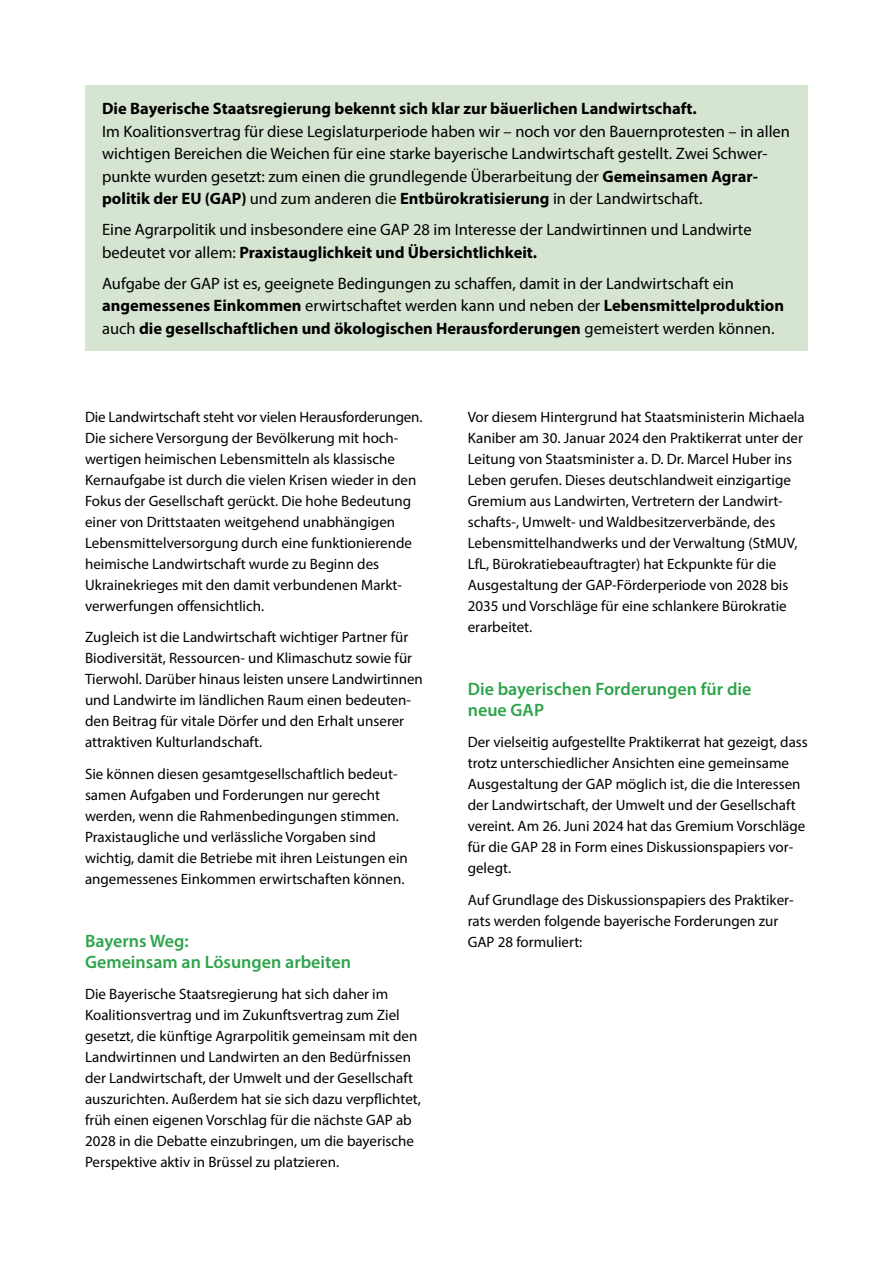
<style>
.page{position:relative;width:893px;height:1263px;background:#fff}
.page>*{position:absolute;margin:0;border:0;box-sizing:border-box;transform-origin:0 0}
.Überschrift_H2{font:600 18px/21px "Myriad Pro";color:#2da44a}
.Fließtext_einspaltig{font:16.5px/22.5px "Myriad Pro";color:#000}
.Fließtext_einspaltig-2{font:15px/21px "Myriad Pro";color:#000}
.s1{font-weight:700}
</style>
<div class="page">
<div style="left:85px;top:85px;width:723px;height:266px;background:#d6e5d1"></div>
<p class="Fließtext_einspaltig" style="left:102px;top:97px;width:689px"><span class="s1">Die Bayerische Staatsregierung bekennt sich klar zur bäuerlichen Landwirtschaft.<br></span>Im Koalitionsvertrag für diese Legislaturperiode haben wir – noch vor den Bauernprotesten – in allen wichtigen Bereichen die Weichen für eine starke bayerische Landwirtschaft gestellt. Zwei Schwer&shy;punkte wurden gesetzt: zum einen die grundlegende Überarbeitung der <span class="s1">Gemeinsamen Agrar&shy;politik der EU (GAP)</span> und zum anderen die <span class="s1">Entbürokratisierung</span> in der Landwirtschaft.</p>
<p class="Fließtext_einspaltig" style="left:102px;top:218px;width:651px">Eine Agrarpolitik und insbesondere eine GAP 28 im Interesse der Landwirtinnen und Landwirte bedeutet vor allem: <span class="s1">Praxistauglichkeit und Übersichtlichkeit.</span></p>
<p class="Fließtext_einspaltig" style="left:102px;top:272px;width:683px">Aufgabe der GAP ist es, geeignete Bedingungen zu schaffen, damit in der Landwirtschaft ein <span class="s1">angemessenes Einkommen</span> erwirtschaftet werden kann und neben der <span class="s1">Lebensmittelproduktion </span>auch <span class="s1">die gesellschaftlichen und ökologischen Herausforderungen</span> gemeistert werden können.</p>
<p class="Fließtext_einspaltig-2" style="left:85px;top:406px;width:339px">Die Landwirtschaft steht vor vielen Herausforderungen.<br>Die sichere Versorgung der Bevölkerung mit hoch&shy;wertigen heimischen Lebensmitteln als klassische Kernaufgabe ist durch die vielen Krisen wieder in den Fokus der Gesellschaft gerückt. Die hohe Bedeutung einer von Drittstaaten weitgehend unabhängigen Lebensmittelversorgung durch eine funktionierende heimische Landwirtschaft wurde zu Beginn des Ukrainekrieges mit den damit verbundenen Markt&shy;verwerfungen offensichtlich.</p>
<p class="Fließtext_einspaltig-2" style="left:85px;top:626px;width:339px">Zugleich ist die Landwirtschaft wichtiger Partner für Biodiversität, Ressourcen- und Klimaschutz sowie für Tierwohl. Darüber hinaus leisten unsere Landwirtinnen und Landwirte im ländlichen Raum einen bedeuten&shy;den Beitrag für vitale Dörfer und den Erhalt unserer attraktiven Kulturlandschaft.</p>
<p class="Fließtext_einspaltig-2" style="left:85px;top:763px;width:324px">Sie können diesen gesamtgesellschaftlich bedeut&shy;samen Aufgaben und Forderungen nur gerecht werden, wenn die Rahmenbedingungen stimmen.<br>Praxistaugliche und verlässliche Vorgaben sind wichtig, damit die Betriebe mit ihren Leistungen ein angemessenes Einkommen erwirtschaften können.</p>
<h1 class="Überschrift_H2" style="left:85px;top:930px;width:267px">Bayerns Weg:<br>Gemeinsam an Lösungen arbeiten</h1>
<p class="Fließtext_einspaltig-2" style="left:85px;top:983px;width:337px">Die Bayerische Staatsregierung hat sich daher im Koalitionsvertrag und im Zukunftsvertrag zum Ziel gesetzt, die künftige Agrarpolitik gemeinsam mit den Landwirtinnen und Landwirten an den Bedürfnissen der Landwirtschaft, der Umwelt und der Gesellschaft auszurichten. Außerdem hat sie sich dazu verpflichtet, früh einen eigenen Vorschlag für die nächste GAP ab 2028 in die Debatte einzubringen, um die bayerische Perspektive aktiv in Brüssel zu platzieren.</p>
<p class="Fließtext_einspaltig-2" style="left:468px;top:406px;width:338px">Vor diesem Hintergrund hat Staatsministerin Michaela Kaniber am 30. Januar 2024 den Praktikerrat unter der Leitung von Staatsminister a. D. Dr. Marcel Huber ins Leben gerufen. Dieses deutschlandweit einzigartige Gremium aus Landwirten, Vertretern der Landwirt&shy;schafts-, Umwelt- und Waldbesitzerverbände, des Lebensmittelhandwerks und der Verwaltung (StMUV, LfL, Bürokratiebeauftragter) hat Eckpunkte für die Ausgestaltung der GAP-Förderperiode von 2028 bis 2035 und Vorschläge für eine schlankere Bürokratie erarbeitet.</p>
<h1 class="Überschrift_H2" style="left:468px;top:678px;width:285px">Die bayerischen Forderungen für die neue GAP</h1>
<p class="Fließtext_einspaltig-2" style="left:468px;top:731px;width:342px">Der vielseitig aufgestellte Praktikerrat hat gezeigt, dass trotz unterschiedlicher Ansichten eine gemeinsame Ausgestaltung der GAP möglich ist, die die Interessen der Landwirtschaft, der Umwelt und der Gesellschaft vereint. Am 26. Juni 2024 hat das Gremium Vorschläge für die GAP 28 in Form eines Diskussionspapiers vor&shy;gelegt.</p>
<p class="Fließtext_einspaltig-2" style="left:468px;top:889px;width:327px">Auf Grundlage des Diskussionspapiers des Praktiker&shy;rats werden folgende bayerische Forderungen zur<br>GAP 28 formuliert:</p>
</div>
